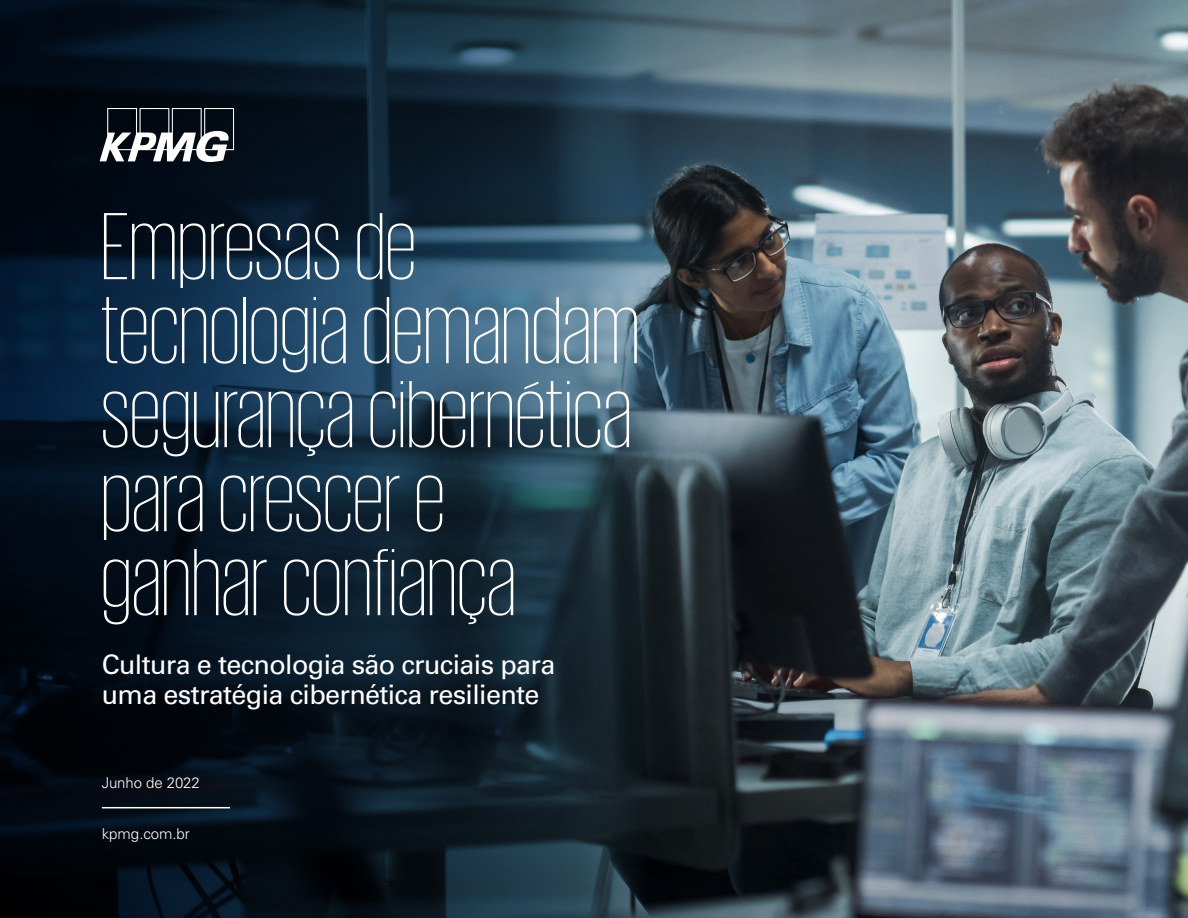
<style>
.page{position:relative;width:1188px;height:918px;background:#fff}
.page>*{position:absolute;margin:0;border:0;box-sizing:border-box;transform-origin:0 0}
.t1{font:200 97.5px/84px "KPMG";color:#fff}
.t2{font:27px/30px "Univers LT Std";letter-spacing:-.025em;color:#fff}
.t3{font:300 15px "Univers LT Std";letter-spacing:-.005em;color:#fff}
</style>
<div class="page">
<img style="left:0;top:0;width:1188px;height:918px">
<svg style="left:100px;top:108px;width:134px;height:54px"></svg>
<hr style="left:102px;top:807px;width:128px;height:1px;background:#fff">
<p class="t1" style="left:101px;top:202px;width:540px">Empresas de tecnologia demandam segurança cibernética para crescer e<br>ganhar confiança</p>
<p class="t2" style="left:102px;top:650px;width:455px">Cultura e tecnologia são cruciais para uma estratégia cibernética resiliente</p>
<p class="t3" style="left:102px;top:773px;width:100px">Junho de 2022</p>
<p class="t3" style="left:102px;top:825px;width:89px">kpmg.com.br</p>
</div>
